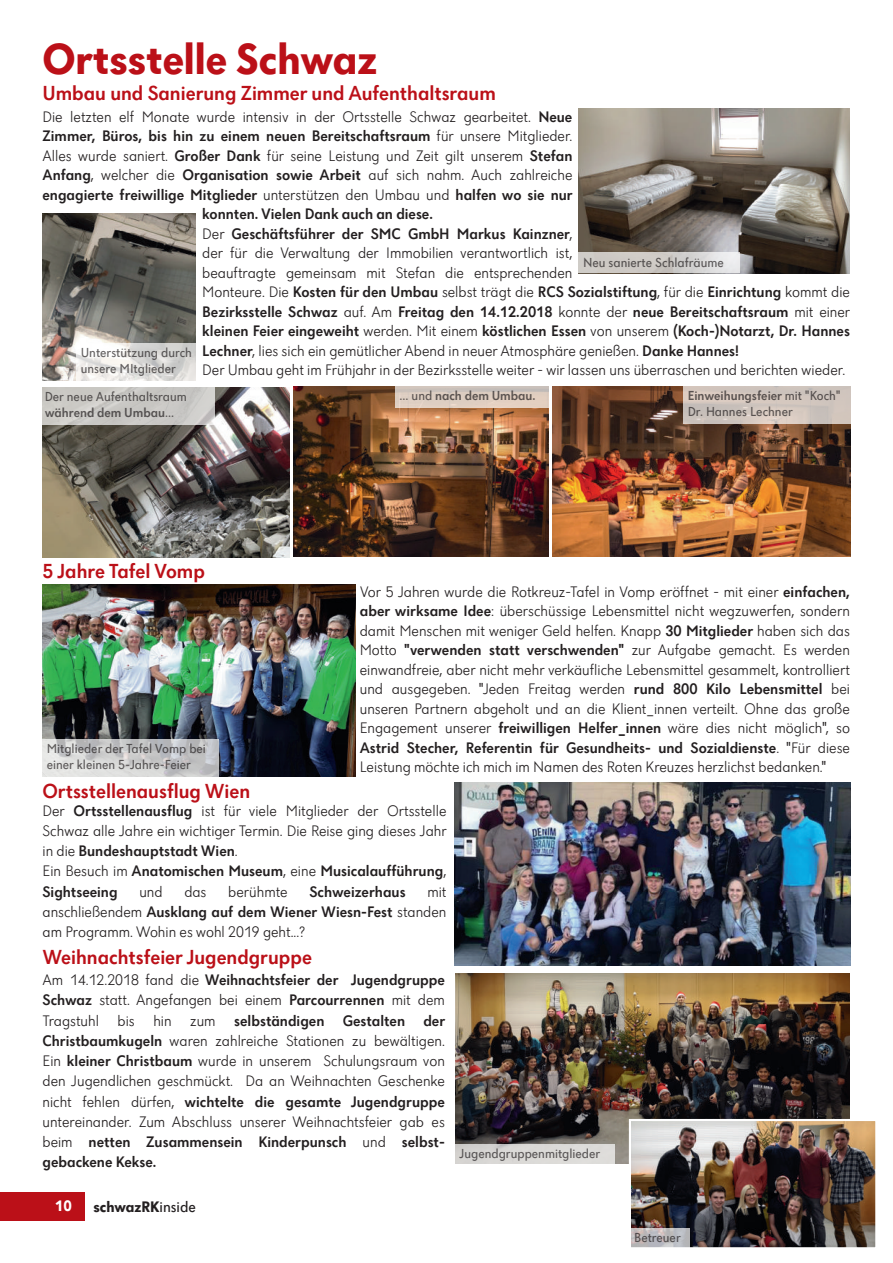
<style>
.page{position:relative;width:893px;height:1263px;background:#fff}
.page>*{position:absolute;margin:0;border:0;box-sizing:border-box;transform-origin:0 0}
.t1{font:700 45px "Dunant";color:#bb1018}
.t2{font:500 21px "Dunant";color:#bb1018}
.t3{font:300 15.75px/20.2px "Dunant";color:#231f20;text-align:justify}
.t4{font:500 15.75px "Dunant";color:#231f20}
.t5{font:700 15.75px "Dunant";color:#231f20}
.t6{font:700 15.75px "Dunant";color:#fff}
.t7{font:13.5px/16.5px "Dunant";color:rgb(35 31 32/.7)}
.t8{font:500 13.5px "Dunant";color:rgb(35 31 32/.7)}
.s1{font-weight:500}
.s2{font-weight:300}
.s3{font-weight:400}
</style>
<div class="page">
<div style="left:0;top:1192px;width:85px;height:28px;background:#bb1018"></div>
<img style="left:293px;top:386px;width:256px;height:170px">
<img style="left:553px;top:386px;width:297px;height:170px">
<img style="left:43px;top:387px;width:246px;height:170px">
<img style="left:579px;top:108px;width:271px;height:165px">
<img style="left:43px;top:214px;width:153px;height:166px">
<div style="left:579px;top:253px;width:161px;height:20px;background:#fff;opacity:.7"></div>
<div style="left:77px;top:343px;width:121px;height:37px;background:#fff;opacity:.7"></div>
<div style="left:41px;top:387px;width:174px;height:37px;background:#cac8c4"></div>
<div style="left:395px;top:386px;width:154px;height:21px;background:#fff;opacity:.7"></div>
<div style="left:683px;top:386px;width:167px;height:37px;background:#fff;opacity:.7"></div>
<img style="left:43px;top:584px;width:313px;height:192px">
<div style="left:43px;top:739px;width:176px;height:37px;background:#fff;opacity:.7"></div>
<img style="left:454px;top:782px;width:396px;height:184px">
<img style="left:455px;top:973px;width:395px;height:191px">
<img style="left:632px;top:1122px;width:242px;height:124px">
<div style="left:629px;top:1119px;width:248px;height:130px;border:2px solid #fff"></div>
<div style="left:630px;top:1229px;width:60px;height:19px;background:#fff;opacity:.7"></div>
<div style="left:455px;top:1144px;width:159px;height:20px;background:#dbdad7"></div>
<h1 class="t1" style="left:43px;top:41px;width:336px">Ortsstelle Schwaz</h1>
<h2 class="t2" style="left:43px;top:84px;width:455px">Umbau und Sanierung Zimmer und Aufenthaltsraum</h2>
<p class="t3" style="left:43px;top:108px;width:531px">Die letzten elf Monate wurde intensiv in der Ortsstelle Schwaz gearbeitet. <span class="s1">Neue</span></p>
<p class="t4" style="left:43px;top:129px;width:531px">Zimmer, Büros, bis hin zu einem neuen Bereitschaftsraum <span class="s2">für unsere Mitglieder.</span></p>
<p class="t3" style="left:43px;top:147px;width:531px">Alles wurde saniert. <span class="s1">Großer Dank</span> für seine Leistung und Zeit gilt unserem <span class="s1">Stefan</span></p>
<p class="t3" style="left:43px;top:166px;width:531px"><span class="s1">Anfang</span>, welcher die <span class="s1">Organisation sowie Arbeit</span> auf sich nahm. Auch zahlreiche</p>
<p class="t4" style="left:43px;top:188px;width:532px">engagierte freiwillige Mitglieder <span class="s2">unterstützen den Umbau und</span> halfen wo sie nur</p>
<p class="t4" style="left:202px;top:207px;width:232px">konnten. Vielen Dank auch an diese.</p>
<p class="t4" style="left:202px;top:227px;width:372px"><span class="s2">Der</span> Geschäftsführer der SMC GmbH Markus Kainzner<span class="s2">,</span></p>
<p class="t3" style="left:202px;top:244px;width:372px">der für die Verwaltung der Immobilien verantwortlich ist,</p>
<p class="t3" style="left:202px;top:264px;width:372px">beauftragte gemeinsam mit Stefan die entsprechenden</p>
<p class="t4" style="left:202px;top:285px;width:649px"><span class="s2">Monteure. Die</span> Kosten für den Umbau <span class="s2">selbst trägt die</span> RCS Sozialstiftung<span class="s2">, für die</span> Einrichtung <span class="s2">kommt die</span></p>
<p class="t4" style="left:202px;top:305px;width:649px">Bezirksstelle Schwaz <span class="s2">auf. Am</span> Freitag den 14.12.2018 <span class="s2">konnte der</span> neue Bereitschaftsraum <span class="s2">mit einer</span></p>
<p class="t4" style="left:202px;top:324px;width:649px">kleinen Feier eingeweiht <span class="s2">werden. Mit einem</span> köstlichen Essen <span class="s2">von unserem</span> (Koch-)Notarzt, Dr. Hannes</p>
<p class="t3" style="left:202px;top:342px;width:538px"><span class="s1">Lechner</span>, lies sich ein gemütlicher Abend in neuer Atmosphäre genießen. <span class="s1">Danke Hannes!</span></p>
<p class="t3" style="left:202px;top:361px;width:644px">Der Umbau geht im Frühjahr in der Bezirksstelle weiter - wir lassen uns überraschen und berichten wieder.</p>
<p class="t7" style="left:583px;top:255px;width:142px">Neu sanierte Schlafräume</p>
<p class="t7" style="left:81px;top:345px;width:113px">Unterstützung durch unsere MItglieder</p>
<p class="t7" style="left:45px;top:389px;width:144px">Der neue Aufenthaltsraum <span class="s1">während dem Umbau</span>...</p>
<p class="t8" style="left:400px;top:390px;width:137px"><span class="s3">... und</span> nach dem Umbau.</p>
<p class="t7" style="left:688px;top:388px;width:154px"><span class="s1">Einweihungsfeier</span> mit "Koch"<br>Dr. Hannes Lechner</p>
<h2 class="t2" style="left:43px;top:563px;width:164px">5 Jahre Tafel Vomp</h2>
<p class="t3" style="left:360px;top:583px;width:492px;line-height:19.5px">Vor 5 Jahren wurde die Rotkreuz-Tafel in Vomp eröffnet - mit einer <span class="s1">einfachen, aber wirksame Idee</span>: überschüssige Lebensmittel nicht wegzuwerfen, sondern damit Menschen mit weniger Geld helfen. Knapp <span class="s1">30 Mitglieder</span> haben sich das Motto <span class="s1">"verwenden statt verschwenden"</span> zur Aufgabe gemacht. Es werden einwandfreie, aber nicht mehr verkäufliche Lebensmittel gesammelt, kontrolliert und ausgegeben. "Jeden Freitag werden <span class="s1">rund 800 Kilo Lebensmittel</span> bei unseren Partnern abgeholt und an die Klient_innen verteilt. Ohne das große Engagement unserer <span class="s1">freiwilligen Helfer_innen</span> wäre dies nicht möglich", so <span class="s1">Astrid Stecher, Referentin für Gesundheits- und Sozialdienste</span>. "Für diese Leistung möchte ich mich im Namen des Roten Kreuzes herzlichst bedanken."</p>
<p class="t7" style="left:47px;top:741px;width:161px">Mitglieder der Tafel Vomp bei einer kleinen 5-Jahre-Feier</p>
<h2 class="t2" style="left:43px;top:782px;width:209px">Ortsstellenausflug Wien</h2>
<p class="t3" style="left:43px;top:801px;width:406px;text-align:left">Der <span class="s1">Ortsstellenausflug</span> ist für viele Mitglieder der Ortsstelle Schwaz alle Jahre ein wichtiger Termin. Die Reise ging dieses Jahr in die <span class="s1">Bundeshauptstadt Wien</span>.<br>Ein Besuch im <span class="s1">Anatomischen Museum</span>, eine <span class="s1">Musicalaufführung</span>, <span class="s1">Sightseeing</span></p>
<p class="t3" style="left:139px;top:882px;width:25px">und</p>
<p class="t3" style="left:184px;top:882px;width:24px">das</p>
<p class="t3" style="left:228px;top:882px;width:61px">berühmte</p>
<p class="t4" style="left:309px;top:885px;width:98px">Schweizerhaus</p>
<p class="t3" style="left:43px;top:882px;width:405px;text-indent:385px">mit anschließendem <span class="s1">Ausklang auf dem Wiener Wiesn-Fest</span> standen am Programm. Wohin es wohl 2019 geht...?</p>
<p class="t3" style="left:43px;top:971px;width:404px">Am 14.12.2018 fand die <span class="s1">Weihnachtsfeier der Jugendgruppe Schwaz</span> statt. Angefangen bei einem <span class="s1">Parcourrennen</span> mit dem Tragstuhl bis hin zum <span class="s1">selbständigen Gestalten der Christbaumkugeln</span> waren zahlreiche Stationen zu bewältigen.<br>Ein <span class="s1">kleiner Christbaum</span> wurde in unserem Schulungsraum von den Jugendlichen geschmückt. Da an Weihnachten Geschenke nicht fehlen dürfen, <span class="s1">wichtelte die gesamte Jugendgruppe </span>untereinander. Zum Abschluss unserer Weihnachtsfeier gab es beim <span class="s1">netten Zusammensein Kinderpunsch</span> und <span class="s1">selbst&shy;gebackene Kekse.</span></p>
<h2 class="t2" style="left:43px;top:948px;width:271px">Weihnachtsfeier Jugendgruppe</h2>
<p class="t7" style="left:459px;top:1146px;width:143px">Jugendgruppenmitglieder</p>
<p class="t6" style="left:55px;top:1200px;width:19px">10</p>
<p class="t5" style="left:94px;top:1200px;width:104px">schwazRK<span class="s3">inside</span></p>
<p class="t7" style="left:634px;top:1230px;width:48px">Betreuer</p>
</div>
